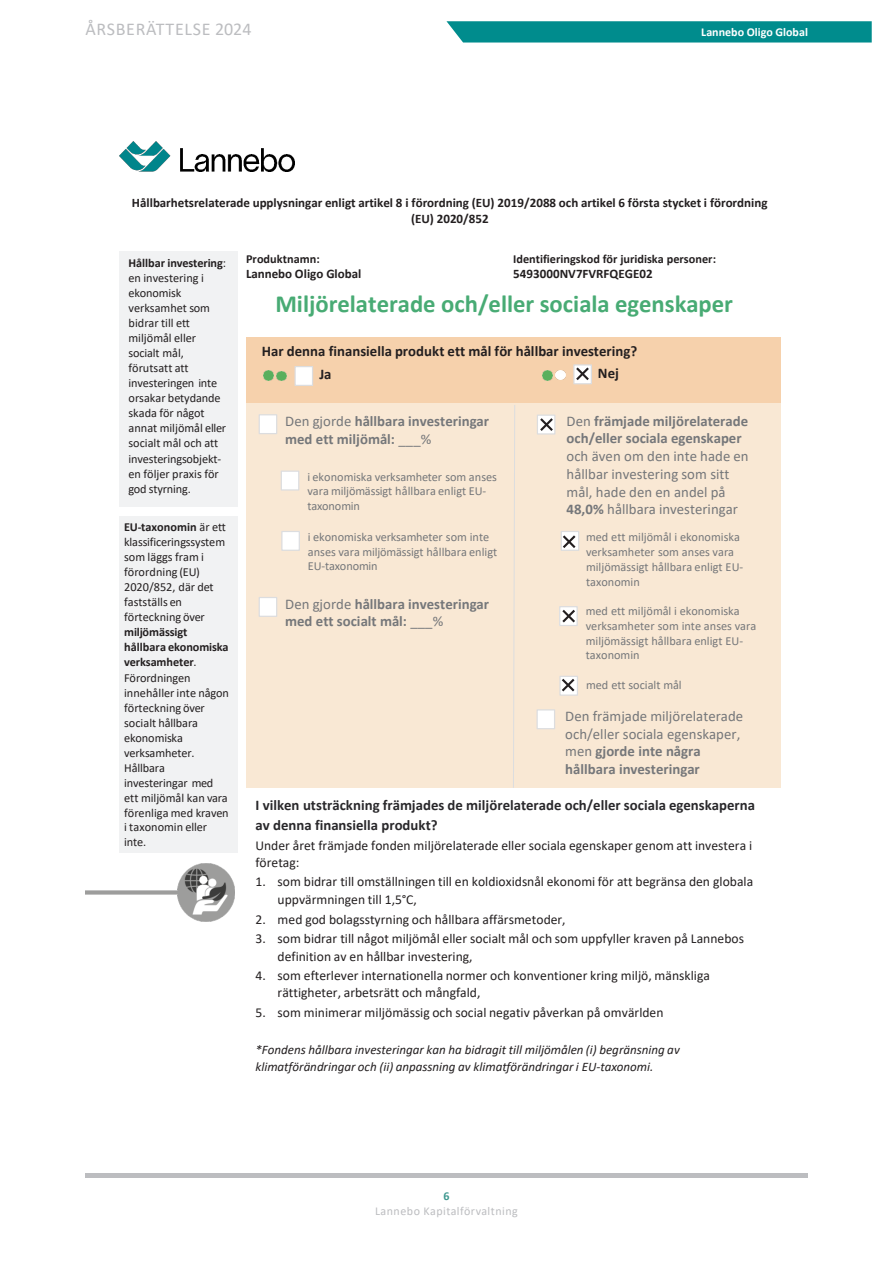
<style>
.page{position:relative;width:893px;height:1263px;background:#fff}
.page>*{position:absolute;margin:0;border:0;box-sizing:border-box;transform-origin:0 0}
.t1{font:700 24.75px "Calibri";color:#48ab74}
.t2{font:18px "Calibri";letter-spacing:.04em;color:#bcbdc0}
.t3{font:14.85px/17.7px "Calibri";color:#75777a}
.t4{font:700 14.85px/17.7px "Calibri";color:#75777a}
.t5{font:700 14.85px/19.5px "Calibri";color:#29282b}
.t6{font:700 14.85px/23.4px "Calibri";color:#231f20}
.t7{font:13.65px/17.9px "Calibri";color:#231f20}
.t8{font:700 13.05px/15.5px "Calibri";color:#231f20;text-align:center}
.t9{font:italic 13.05px/17.1px "Calibri";color:#231f20}
.t10{font:12.3px/15px "Calibri";letter-spacing:-.005em;color:#231f20}
.t11{font:12.3px/14.9px "Calibri";color:#75777a}
.t12{font:700 12.3px "Calibri";color:#231f20}
.t13{font:12px "Calibri";letter-spacing:.04em;color:#bcbdc0}
.t14{font:700 12px "Calibri";color:#fff}
.t15{font:700 12px "Calibri";color:#3d978e}
.s1{font-weight:700}
.s2{font-weight:400}
</style>
<div class="page">
<svg style="left:446px;top:21px;width:426px;height:22px;background:#0d9293"></svg>
<hr style="left:85px;top:1174px;width:723px;height:4px;background:#bcbdc0">
<img style="left:85px;top:863px;width:150px;height:58px">
<div style="left:246px;top:337px;width:534px;height:66px;background:#f6d1ac"></div>
<div style="left:246px;top:403px;width:534px;height:385px;background:#f9e8d4"></div>
<svg style="left:263px;top:371px;width:23px;height:10px"></svg>
<svg style="left:542px;top:370px;width:23px;height:10px"></svg>
<div style="left:295px;top:367px;width:18px;height:18px;background:#fff"></div>
<div style="left:294px;top:366px;width:19px;height:20px;border:1px solid #dcdddf"></div>
<div style="left:574px;top:365px;width:17px;height:19px;background:#fff"></div>
<div style="left:573px;top:364px;width:19px;height:20px;border:1px solid #dcdddf"></div>
<svg style="left:513px;top:405px;width:2px;height:383px"></svg>
<div style="left:259px;top:415px;width:18px;height:19px;background:#fff"></div>
<div style="left:259px;top:414px;width:18px;height:20px;border:1px solid #dcdddf"></div>
<div style="left:281px;top:471px;width:18px;height:19px;background:#fff"></div>
<div style="left:281px;top:471px;width:18px;height:20px;border:1px solid #dcdddf"></div>
<div style="left:282px;top:531px;width:17px;height:19px;background:#fff"></div>
<div style="left:281px;top:531px;width:19px;height:20px;border:1px solid #dcdddf"></div>
<div style="left:259px;top:597px;width:18px;height:19px;background:#fff"></div>
<div style="left:259px;top:597px;width:18px;height:20px;border:1px solid #dcdddf"></div>
<div style="left:537px;top:415px;width:18px;height:19px;background:#fff"></div>
<div style="left:537px;top:414px;width:18px;height:21px;border:1px solid #dcdddf"></div>
<div style="left:561px;top:531px;width:18px;height:19px;background:#fff"></div>
<div style="left:561px;top:531px;width:18px;height:20px;border:1px solid #dcdddf"></div>
<div style="left:560px;top:607px;width:17px;height:18px;background:#fff"></div>
<div style="left:559px;top:606px;width:19px;height:20px;border:1px solid #dcdddf"></div>
<div style="left:537px;top:710px;width:18px;height:19px;background:#fff"></div>
<div style="left:536px;top:709px;width:19px;height:20px;border:1px solid #dcdddf"></div>
<div style="left:560px;top:676px;width:17px;height:19px;background:#fff"></div>
<div style="left:559px;top:676px;width:19px;height:20px;border:1px solid #dcdddf"></div>
<div style="left:119px;top:516px;width:119px;height:337px;background:#f1f2f3"></div>
<div style="left:119px;top:252px;width:119px;height:255px;background:#f1f2f3"></div>
<svg style="left:576px;top:367px;width:13px;height:13px"></svg>
<svg style="left:540px;top:418px;width:13px;height:13px"></svg>
<svg style="left:562px;top:610px;width:13px;height:12px"></svg>
<svg style="left:562px;top:679px;width:12px;height:12px"></svg>
<svg style="left:563px;top:535px;width:12px;height:13px"></svg>
<img style="left:119px;top:141px;width:175px;height:30px">
<h2 class="t2" style="left:85px;top:16px;width:168px">ÅRSBERÄTTELSE 2024</h2>
<p class="t14" style="left:701px;top:24px;width:108px">Lannebo Oligo Global</p>
<p class="t8" style="left:132px;top:195px;width:637px">Hållbarhetsrelaterade upplysningar enligt artikel 8 i förordning (EU) 2019/2088 och artikel 6 första stycket i förordning (EU) 2020/852</p>
<p class="t10" style="left:129px;top:255px;width:99px"><span class="s1">Hållbar investering</span>: en investering i ekonomisk verksamhet som bidrar till ett miljömål eller socialt mål, förutsatt att investeringen inte orsakar betydande skada för något annat miljömål eller socialt mål och att investeringsobjekt&shy;en följer praxis för god styrning.</p>
<p class="t10" style="left:124px;top:519px;width:106px"><span class="s1">EU-taxonomin</span> är ett klassificeringssystem som läggs fram i förordning (EU)<br>2020/852, där det fastställs en förteckning över <span class="s1">miljömässigt hållbara ekonomiska verksamheter</span>.<br>Förordningen innehåller inte någon förteckning över socialt hållbara ekonomiska verksamheter.<br>Hållbara investeringar med ett miljömål kan vara förenliga med kraven i taxonomin eller inte.</p>
<p class="t12" style="left:246px;top:250px;width:75px">Produktnamn:</p>
<p class="t8" style="left:246px;top:266px;width:117px">Lannebo Oligo Global</p>
<p class="t12" style="left:513px;top:250px;width:204px">Identifieringskod för juridiska personer:</p>
<p class="t8" style="left:513px;top:266px;width:141px">5493000NV7FVRFQEGE02</p>
<p class="t1" style="left:275px;top:287px;width:459px">Miljörelaterade och/eller sociala egenskaper</p>
<p class="t6" style="left:319px;top:339px;width:319px;text-indent:-57px">Har denna finansiella produkt ett mål för hållbar investering?<br>Ja</p>
<p class="t6" style="left:598px;top:362px;width:22px">Nej</p>
<p class="t4" style="left:285px;top:412px;width:205px"><span class="s2">Den gjorde</span> hållbara investeringar med ett miljömål: <span class="s2">___%</span></p>
<p class="t11" style="left:307px;top:469px;width:191px">i ekonomiska verksamheter som anses vara miljömässigt hållbara enligt EU&shy;taxonomin</p>
<p class="t11" style="left:308px;top:529px;width:191px">i ekonomiska verksamheter som inte anses vara miljömässigt hållbara enligt<br>EU-taxonomin</p>
<p class="t4" style="left:285px;top:594px;width:205px"><span class="s2">Den gjorde</span> hållbara investeringar med ett socialt mål: <span class="s2">___%</span></p>
<p class="t3" style="left:566px;top:411px;width:184px">Den <span class="s1">främjade miljörelaterade och/eller sociala egenskaper </span>och även om den inte hade en hållbar investering som sitt mål, hade den en andel på<br><span class="s1">48,0%</span> hållbara investeringar</p>
<p class="t11" style="left:586px;top:529px;width:159px">med ett miljömål i ekonomiska verksamheter som anses vara miljömässigt hållbara enligt EU&shy;taxonomin</p>
<p class="t11" style="left:586px;top:603px;width:172px">med ett miljömål i ekonomiska verksamheter som inte anses vara miljömässigt hållbara enligt EU&shy;taxonomin</p>
<p class="t11" style="left:586px;top:677px;width:97px">med ett socialt mål</p>
<p class="t3" style="left:565px;top:707px;width:179px">Den främjade miljörelaterade och/eller sociala egenskaper, men <span class="s1">gjorde inte några hållbara investeringar</span></p>
<p class="t5" style="left:255px;top:796px;width:501px">I vilken utsträckning främjades de miljörelaterade och/eller sociala egenskaperna av denna finansiella produkt?</p>
<p class="t7" style="left:255px;top:836px;width:498px">Under året främjade fonden miljörelaterade eller sociala egenskaper genom att investera i företag:</p>
<p class="t7" style="left:278px;top:873px;width:477px;text-indent:-22px">1. som bidrar till omställningen till en koldioxidsnål ekonomi för att begränsa den globala uppvärmningen till 1,5°C,</p>
<p class="t7" style="left:255px;top:910px;width:312px">2. med god bolagsstyrning och hållbara affärsmetoder,</p>
<p class="t7" style="left:278px;top:929px;width:468px;text-indent:-22px">3. som bidrar till något miljömål eller socialt mål och som uppfyller kraven på Lannebos definition av en hållbar investering,</p>
<p class="t7" style="left:278px;top:966px;width:434px;text-indent:-22px">4. som efterlever internationella normer och konventioner kring miljö, mänskliga rättigheter, arbetsrätt och mångfald,</p>
<p class="t7" style="left:255px;top:1003px;width:410px">5. som minimerar miljömässig och social negativ påverkan på omvärlden</p>
<p class="t9" style="left:255px;top:1041px;width:426px">*Fondens hållbara investeringar kan ha bidragit till miljömålen (i) begränsning av klimatförändringar och (ii) anpassning av klimatförändringar i EU-taxonomi.</p>
<p class="t15" style="left:443px;top:1187px;width:8px">6</p>
<p class="t13" style="left:375px;top:1202px;width:144px">Lannebo Kapitalförvaltning</p>
</div>
